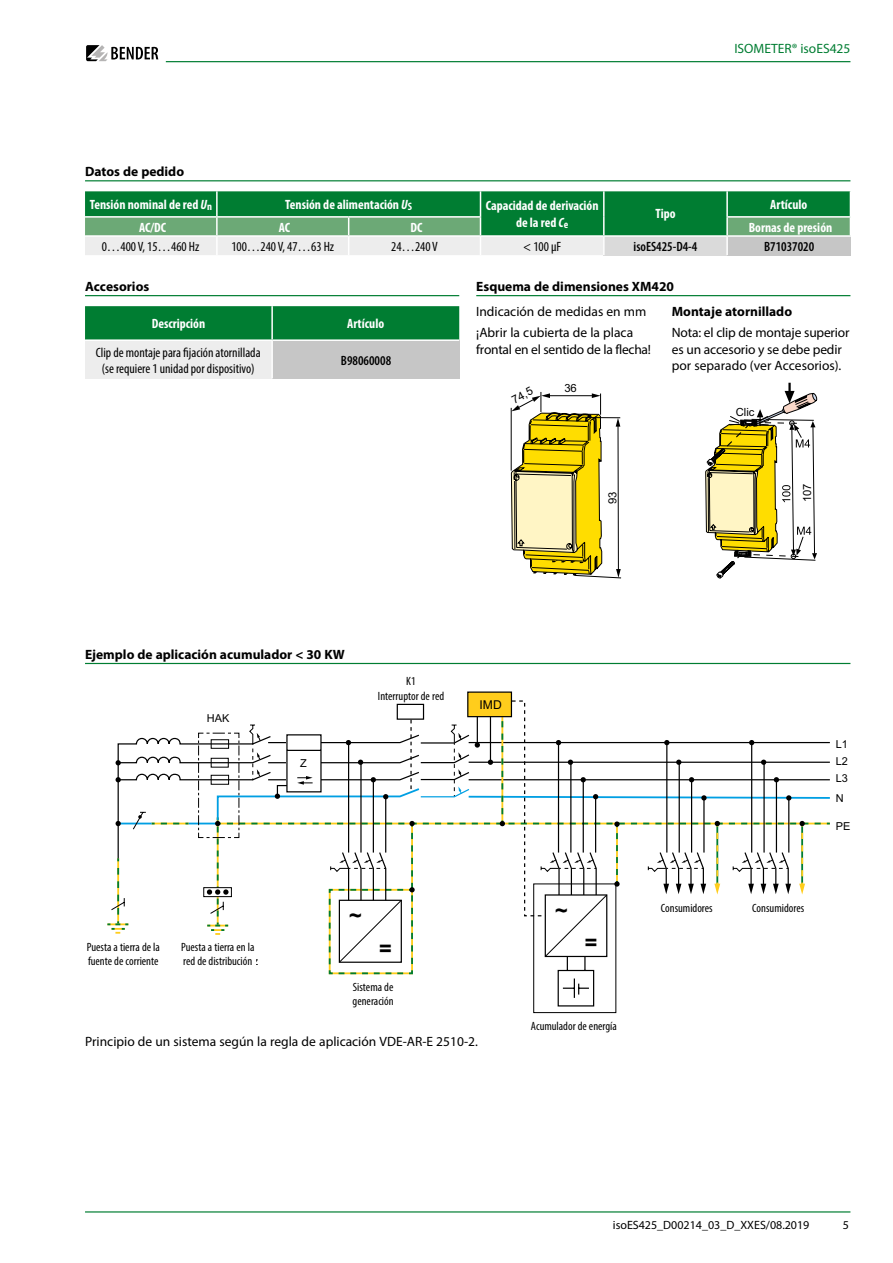
<style>
.page{position:relative;width:893px;height:1263px;background:#fff}
.page>*{position:absolute;margin:0;border:0;box-sizing:border-box;transform-origin:0 0}
.t1{font:700 21.6px "Arial";color:#000}
.t2{font:700 21.45px "Arial";color:#000}
.t3{font:13.5px/16.5px "Myriad Pro";color:#000}
.t4{font:700 condensed 13.5px/16.5px "Myriad Pro";color:#fff;text-align:center}
.t5{font:condensed 13.5px/16.5px "Myriad Pro";color:#000;text-align:center}
.t6{font:700 13.5px "Myriad Pro";color:#000}
.t7{font:600 condensed 13.5px "Myriad Pro";color:#000}
.t8{font:13.5px "Myriad Pro";letter-spacing:-.02em;color:#000}
.t9{font:13.5px "Myriad Pro";color:#007d32}
.t10{font:12.15px "Arial";color:#000}
.t11{font:condensed 12px/14.4px "Myriad Pro";color:#000}
.t12{font:12px "Myriad Pro";color:#000}
.t13{font:11.25px "Arial";color:#000}
.t14{font:10.95px/17.2px "Arial";color:#000;text-align:center}
.s1{font-style:italic}
</style>
<div class="page">
<svg style="left:86px;top:45px;width:72px;height:16px"></svg>
<hr style="left:166px;top:61px;width:684px;height:1px;background:#007d32">
<hr style="left:85px;top:1211px;width:765px;height:1px;background:#007d32">
<svg style="left:85px;top:191px;width:766px;height:64px;background:#62a97b"></svg>
<div style="left:85px;top:306px;width:374px;height:33px;background:#007d32"></div>
<div style="left:85px;top:340px;width:187px;height:38px;background:#ededed"></div>
<div style="left:272px;top:340px;width:187px;height:38px;background:#c6c6c6"></div>
<hr style="left:271px;top:306px;width:2px;height:33px;background:#fff">
<hr style="left:85px;top:339px;width:187px;height:2px;background:#fff">
<hr style="left:272px;top:339px;width:187px;height:2px;background:#fff">
<hr style="left:271px;top:341px;width:2px;height:37px;background:#fff">
<hr style="left:85px;top:295px;width:374px;height:1px;background:#007d32">
<hr style="left:85px;top:180px;width:765px;height:1px;background:#007d32">
<div style="left:467px;top:691px;width:45px;height:26px;background:#ffcd1c;border:1px solid #000"></div>
<svg style="left:107px;top:700px;width:723px;height:307px"></svg>
<hr style="left:85px;top:663px;width:765px;height:1px;background:#007d32">
<div style="left:85px;top:939px;width:77px;height:29px;background:#fff"></div>
<div style="left:179px;top:938px;width:77px;height:30px;background:#fff"></div>
<div style="left:322px;top:978px;width:102px;height:30px;background:#fff"></div>
<div style="left:642px;top:897px;width:89px;height:21px;background:#fff"></div>
<div style="left:373px;top:673px;width:76px;height:30px;background:#fff"></div>
<div style="left:733px;top:897px;width:90px;height:21px;background:#fff"></div>
<svg style="left:511px;top:392px;width:110px;height:186px"></svg>
<hr style="left:586px;top:417px;width:34px;height:1px;background:#000">
<svg style="left:705px;top:383px;width:112px;height:195px"></svg>
<hr style="left:476px;top:295px;width:374px;height:1px;background:#007d32">
<p class="t6" style="left:85px;top:163px;width:101px">Datos de pedido</p>
<p class="t9" style="left:734px;top:40px;width:118px">ISOMETER® isoES425</p>
<p class="t4" style="left:770px;top:196px;width:39px">Artículo</p>
<p class="t4" style="left:90px;top:196px;width:124px">Tensión nominal de red <span class="s1">U</span><sub>n</sub></p>
<p class="t4" style="left:285px;top:196px;width:128px">Tensión de alimentación <span class="s1">U</span><sub>S</sub></p>
<p class="t4" style="left:486px;top:197px;width:114px">Capacidad de derivación de la red <span class="s1">C</span><sub>e</sub></p>
<p class="t4" style="left:655px;top:205px;width:22px">Tipo</p>
<p class="t4" style="left:139px;top:218px;width:29px">AC/DC</p>
<p class="t4" style="left:279px;top:218px;width:13px">AC</p>
<p class="t4" style="left:410px;top:218px;width:13px">DC</p>
<p class="t4" style="left:749px;top:218px;width:85px">Bornas de presión</p>
<p class="t5" style="left:102px;top:238px;width:99px">0…400 V, 15…460 Hz</p>
<p class="t5" style="left:231px;top:238px;width:104px">100…240 V, 47…63 Hz</p>
<p class="t5" style="left:391px;top:238px;width:48px">24…240 V</p>
<p class="t5" style="left:523px;top:238px;width:39px">&lt; 100 µF</p>
<p class="t7" style="left:634px;top:239px;width:65px">isoES425-D4-4</p>
<p class="t7" style="left:764px;top:239px;width:52px">B71037020</p>
<p class="t6" style="left:85px;top:277px;width:66px">Accesorios</p>
<p class="t4" style="left:152px;top:315px;width:55px">Descripción</p>
<p class="t4" style="left:347px;top:315px;width:39px">Artículo</p>
<p class="t5" style="left:96px;top:344px;width:166px">Clip de montaje para fijación atornillada (se requiere 1 unidad por dispositivo)</p>
<p class="t7" style="left:341px;top:353px;width:52px">B98060008</p>
<p class="t6" style="left:476px;top:277px;width:199px">Esquema de dimensiones XM420</p>
<p class="t3" style="left:476px;top:301px;width:172px;line-height:20.7px">Indicación de medidas en mm ¡Abrir la cubierta de la placa</p>
<p class="t8" style="left:476px;top:341px;width:176px">frontal en el sentido de la flecha!</p>
<p class="t13" style="left:509px;top:393px;width:23px;rotate:-28deg">74,5</p>
<p class="t13" style="left:564px;top:381px;width:14px">36</p>
<p class="t6" style="left:672px;top:303px;width:122px">Montaje atornillado</p>
<p class="t3" style="left:672px;top:324px;width:179px">Nota: el clip de montaje superior es un accesorio y se debe pedir por separado (ver Accesorios).</p>
<p class="t13" style="left:736px;top:405px;width:20px">Clic</p>
<p class="t13" style="left:605px;top:504px;width:14px;rotate:-90deg">93</p>
<p class="t13" style="left:800px;top:502px;width:20px;rotate:-90deg">107</p>
<p class="t6" style="left:85px;top:645px;width:261px">Ejemplo de aplicación acumulador &lt; 30 KW</p>
<p class="t14" style="left:207px;top:709px;width:24px">HAK</p>
<p class="t14" style="left:300px;top:754px;width:8px">Z</p>
<p class="t11" style="left:378px;top:674px;width:68px;text-align:center">K1<br>Interruptor de red</p>
<p class="t14" style="left:380px;top:680px;width:62px;line-height:9.8px">K1<br>Netzschalter</p>
<p class="t10" style="left:480px;top:697px;width:24px">IMD</p>
<h1 class="t1" style="left:349px;top:901px;width:14px">~</h1>
<h2 class="t2" style="left:555px;top:896px;width:14px">~</h2>
<p class="t11" style="left:87px;top:939px;width:75px">Puesta a tierra de la fuente de corriente</p>
<p class="t11" style="left:181px;top:939px;width:75px">Puesta a tierra en la red de distribución</p>
<p class="t14" style="left:91px;top:941px;width:60px;line-height:13px;text-align:left">Erdung der<br>Stromquelle</p>
<p class="t14" style="left:183px;top:941px;width:76px;line-height:13px">Erdung im<br>Verteilungsnetz</p>
<h1 class="t1" style="left:379px;top:934px;width:14px">=</h1>
<h2 class="t2" style="left:585px;top:928px;width:14px">=</h2>
<p class="t11" style="left:353px;top:979px;width:42px">Sistema de generación</p>
<p class="t14" style="left:326px;top:978px;width:93px">Erzeugungsanlage</p>
<p class="t14" style="left:534px;top:1016px;width:81px">Energiespeicher</p>
<p class="t11" style="left:531px;top:1019px;width:88px">Acumulador de energía</p>
<p class="t14" style="left:661px;top:897px;width:61px">Verbraucher</p>
<p class="t11" style="left:661px;top:901px;width:54px">Consumidores</p>
<p class="t14" style="left:746px;top:897px;width:61px">Verbraucher</p>
<p class="t11" style="left:752px;top:901px;width:54px">Consumidores</p>
<p class="t14" style="left:836px;top:735px;width:14px;text-align:justify">L1<br>L2<br>L3</p>
<p class="t14" style="left:836px;top:789px;width:9px">N</p>
<p class="t14" style="left:836px;top:817px;width:16px">PE</p>
<p class="t3" style="left:85px;top:1032px;width:394px">Principio de un sistema según la regla de aplicación VDE-AR-E 2510-2.</p>
<p class="t12" style="left:613px;top:1217px;width:198px">isoES425_D00214_03_D_XXES/08.2019</p>
<p class="t12" style="left:843px;top:1217px;width:8px">5</p>
</div>
